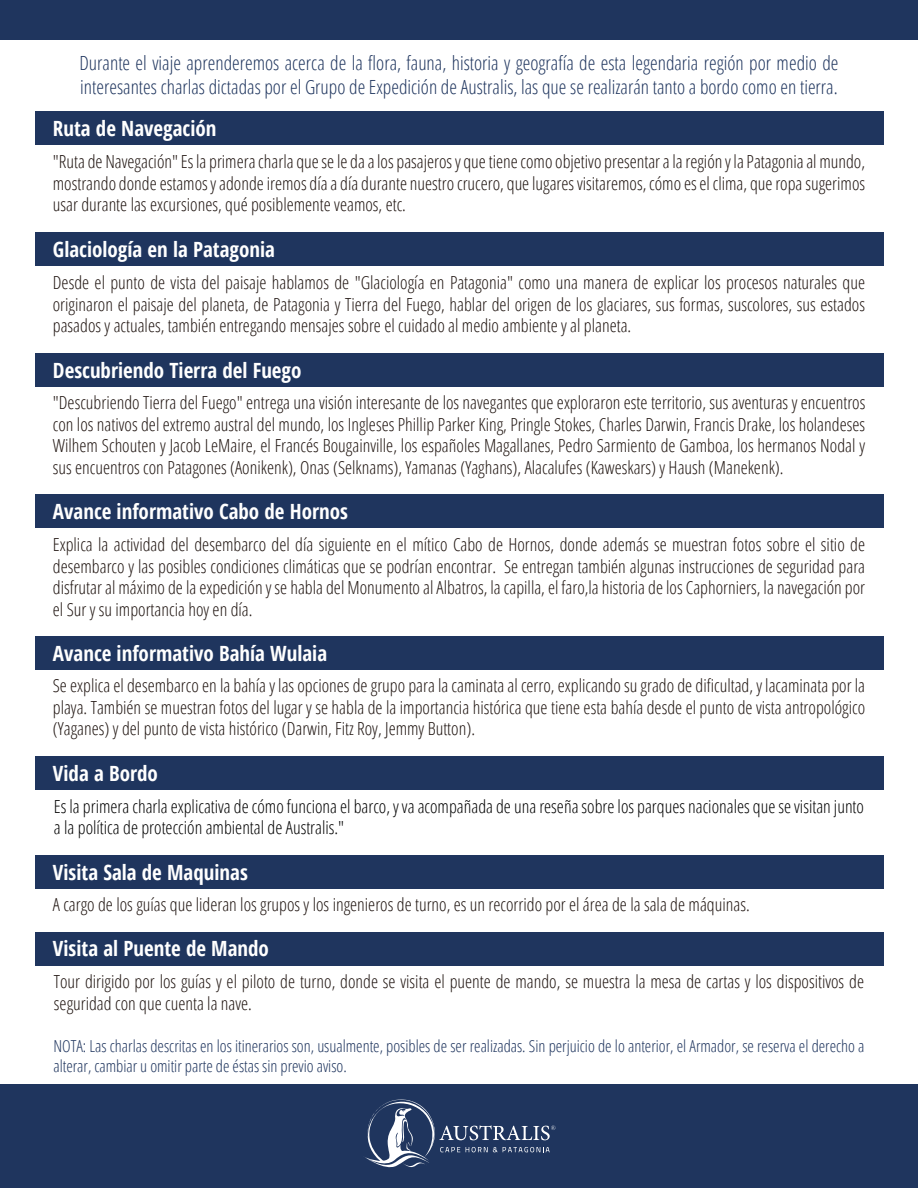
<style>
.page{position:relative;width:918px;height:1188px;background:#fff}
.page>*{position:absolute;margin:0;border:0;box-sizing:border-box;transform-origin:0 0}
.t1{font:700 condensed 21px "Open Sans";color:#fff}
.t2{font:300 condensed 19.5px/24px "Open Sans";color:#1f355e}
.t3{font:300 condensed 18px/21.6px "Open Sans";color:#1f1410;text-align:justify}
.t4{font:300 condensed 18px/21.6px "Open Sans";color:#000}
.t5{font:300 condensed 16.5px/19.8px "Open Sans";color:#1f355e}
</style>
<div class="page">
<div style="left:35px;top:112px;width:849px;height:33px;background:#1f355e"></div>
<div style="left:35px;top:232px;width:849px;height:33px;background:#1f355e"></div>
<div style="left:35px;top:353px;width:849px;height:33px;background:#1f355e"></div>
<div style="left:35px;top:494px;width:849px;height:33px;background:#1f355e"></div>
<div style="left:35px;top:636px;width:849px;height:34px;background:#1f355e"></div>
<div style="left:35px;top:757px;width:849px;height:33px;background:#1f355e"></div>
<div style="left:0;top:0;width:918px;height:39px;background:#1f355e"></div>
<div style="left:0;top:1085px;width:918px;height:103px;background:#1f355e"></div>
<svg style="left:365px;top:1099px;width:191px;height:69px"></svg>
<div style="left:35px;top:855px;width:849px;height:33px;background:#1f355e"></div>
<div style="left:35px;top:932px;width:849px;height:33px;background:#1f355e"></div>
<p class="t2" style="left:80px;top:50px;width:760px">Durante el viaje aprenderemos acerca de la flora, fauna, historia y geografía de esta legendaria región por medio de interesantes charlas dictadas por el Grupo de Expedición de Australis, las que se realizarán tanto a bordo como en tierra.</p>
<p class="t1" style="left:53px;top:114px;width:165px">Ruta de Navegación</p>
<p class="t3" style="left:53px;top:150px;width:814px">"Ruta de Navegación" Es la primera charla que se le da a los pasajeros y que tiene como objetivo presentar a la región y la Patagonia al mundo, mostrando donde estamos y adonde iremos día a día durante nuestro crucero, que lugares visitaremos, cómo es el clima, que ropa sugerimos usar durante las excursiones, qué posiblemente veamos, etc.</p>
<p class="t1" style="left:53px;top:234px;width:224px">Glaciología en la Patagonia</p>
<p class="t3" style="left:53px;top:271px;width:814px">Desde el punto de vista del paisaje hablamos de "Glaciología en Patagonia" como una manera de explicar los procesos naturales que originaron el paisaje del planeta, de Patagonia y Tierra del Fuego, hablar del origen de los glaciares, sus formas, suscolores, sus estados pasados y actuales, también entregando mensajes sobre el cuidado al medio ambiente y al planeta.</p>
<p class="t1" style="left:53px;top:355px;width:250px">Descubriendo Tierra del Fuego</p>
<p class="t3" style="left:53px;top:391px;width:814px">"Descubriendo Tierra del Fuego" entrega una visión interesante de los navegantes que exploraron este territorio, sus aventuras y encuentros con los nativos del extremo austral del mundo, los Ingleses Phillip Parker King, Pringle Stokes, Charles Darwin, Francis Drake, los holandeses Wilhem Schouten y Jacob LeMaire, el Francés Bougainville, los españoles Magallanes, Pedro Sarmiento de Gamboa, los hermanos Nodal y sus encuentros con Patagones (Aonikenk), Onas (Selknams), Yamanas (Yaghans), Alacalufes (Kaweskars) y Haush (Manekenk).</p>
<p class="t1" style="left:53px;top:496px;width:297px">Avance informativo Cabo de Hornos</p>
<p class="t3" style="left:53px;top:533px;width:814px">Explica la actividad del desembarco del día siguiente en el mítico Cabo de Hornos, donde además se muestran fotos sobre el sitio de desembarco y las posibles condiciones climáticas que se podrían encontrar. Se entregan también algunas instrucciones de seguridad para disfrutar al máximo de la expedición y se habla del Monumento al Albatros, la capilla, el faro,la historia de los Caphorniers, la navegación por el Sur y su importancia hoy en día.</p>
<p class="t1" style="left:53px;top:639px;width:276px">Avance informativo Bahía Wulaia</p>
<p class="t3" style="left:53px;top:674px;width:814px">Se explica el desembarco en la bahía y las opciones de grupo para la caminata al cerro, explicando su grado de dificultad, y lacaminata por la playa. También se muestran fotos del lugar y se habla de la importancia histórica que tiene esta bahía desde el punto de vista antropológico (Yaganes) y del punto de vista histórico (Darwin, Fitz Roy, Jemmy Button).</p>
<p class="t1" style="left:53px;top:759px;width:106px">Vida a Bordo</p>
<p class="t4" style="left:54px;top:795px;width:812px">Es la primera charla explicativa de cómo funciona el barco, y va acompañada de una reseña sobre los parques nacionales que se visitan junto a la política de protección ambiental de Australis."</p>
<p class="t1" style="left:53px;top:857px;width:196px">Visita Sala de Maquinas</p>
<p class="t3" style="left:53px;top:893px;width:698px">A cargo de los guías que lideran los grupos y los ingenieros de turno, es un recorrido por el área de la sala de máquinas.</p>
<p class="t1" style="left:53px;top:934px;width:218px">Visita al Puente de Mando</p>
<p class="t3" style="left:54px;top:970px;width:812px">Tour dirigido por los guías y el piloto de turno, donde se visita el puente de mando, se muestra la mesa de cartas y los dispositivos de seguridad con que cuenta la nave.</p>
<p class="t5" style="left:53px;top:1036px;width:813px">NOTA: Las charlas descritas en los itinerarios son, usualmente, posibles de ser realizadas. Sin perjuicio de lo anterior, el Armador, se reserva el derecho a alterar, cambiar u omitir parte de éstas sin previo aviso.</p>
</div>
